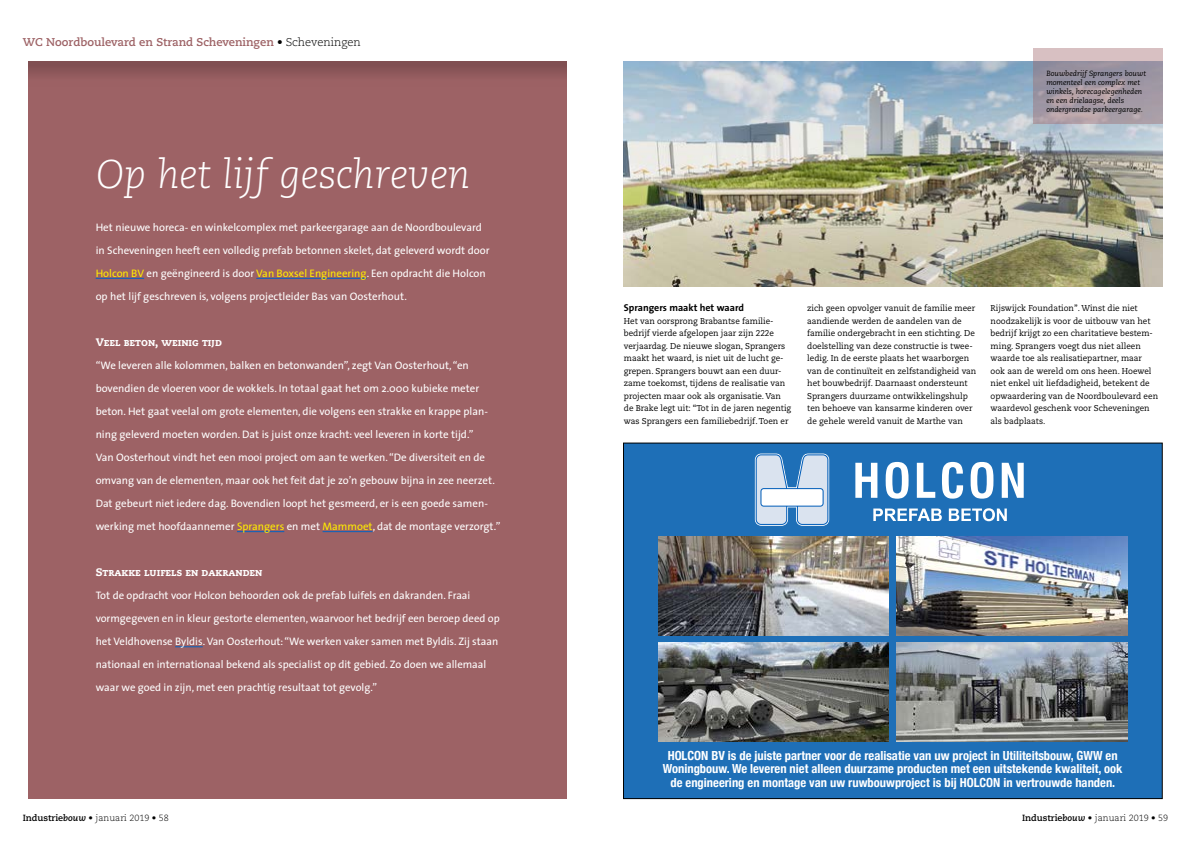
<style>
.page{position:relative;width:1191px;height:842px;background:#fff}
.page>*{position:absolute;margin:0;border:0;box-sizing:border-box;transform-origin:0 0}
.t1{font:italic 300 40px "Caecilia";color:#fff}
.t2{font:700 condensed 12.5px/13.5px "Helvetica Neue";color:#fff;text-align:center}
.t3{font:700 11.3px "Caecilia";color:#9d6265}
.t4{font:10.9px/23px "The Sans";color:#fff}
.t5{font:10.9px "Caecilia Heavy SC";color:#fff}
.t6{font:700 10px "The Sans";color:#000}
.t7{font:300 9px "Caecilia";color:#000}
.t8{font:8.5px/12.5px "Caecilia";color:#000;scale:.96 1}
.t9{font:italic 7.5px/9px "Caecilia";color:#000}
.t10{font:5.8px "Courier";color:#000}
.s1{font-weight:300;color:#000}
.s2{color:#ffed00}
.s3{font-weight:700}
.s4{font-weight:700;font-style:italic}
</style>
<div class="page">
<div style="left:623px;top:443px;width:539px;height:356px;background:#1e6fb7"></div>
<svg style="left:855px;top:462px;width:168px;height:37px"></svg>
<svg style="left:873px;top:508px;width:69px;height:13px"></svg>
<svg style="left:948px;top:508px;width:58px;height:13px"></svg>
<svg style="left:755px;top:453px;width:74px;height:73px"></svg>
<div style="left:761px;top:489px;width:61px;height:17px;background:#fff;border-radius:2px"></div>
<img style="left:658px;top:536px;width:230px;height:99px">
<img style="left:658px;top:642px;width:230px;height:99px">
<img style="left:897px;top:536px;width:230px;height:99px">
<img style="left:897px;top:642px;width:230px;height:99px">
<div style="left:28px;top:61px;width:539px;height:737px;background:#9d6265"></div>
<svg style="left:28px;top:61px;width:539px;height:15px;fill:#865356"></svg>
<hr style="left:96px;top:278px;width:48px;height:1px;background:#0563c1">
<hr style="left:256px;top:278px;width:111px;height:1px;background:#0563c1">
<hr style="left:237px;top:531px;width:47px;height:1px;background:#0563c1">
<hr style="left:322px;top:531px;width:51px;height:1px;background:#0563c1">
<svg style="left:175px;top:647px;width:28px;height:1px"></svg>
<img style="left:624px;top:61px;width:538px;height:225px">
<svg style="left:1033px;top:48px;width:129px;height:76px;background:#ab9ea8"></svg>
<p class="t3" style="left:23px;top:35px;width:339px">WC Noordboulevard en Strand Scheveningen <span class="s1">• Scheveningen</span></p>
<h1 class="t1" style="left:96px;top:152px;width:376px">Op het lijf geschreven</h1>
<p class="t4" style="left:96px;top:215px;width:395px">Het nieuwe horeca- en winkelcomplex met parkeergarage aan de Noordboulevard in Scheveningen heeft een volledig prefab betonnen skelet, dat geleverd wordt door <span class="s2">Holcon BV</span> en geëngineerd is door <span class="s2">Van Boxsel Engineering</span>. Een opdracht die Holcon op het lijf geschreven is, volgens projectleider Bas van Oosterhout.</p>
<p class="t5" style="left:96px;top:335px;width:128px">Veel beton, weinig tijd</p>
<p class="t4" style="left:96px;top:353px;width:406px">“We leveren alle kolommen, balken en betonwanden”, zegt Van Oosterhout, “en bovendien de vloeren voor de wokkels. In totaal gaat het om 2.000 kubieke meter beton. Het gaat veelal om grote elementen, die volgens een strakke en krappe plan&shy;ning geleverd moeten worden. Dat is juist onze kracht: veel leveren in korte tijd.”<br>Van Oosterhout vindt het een mooi project om aan te werken. “De diversiteit en de omvang van de elementen, maar ook het feit dat je zo’n gebouw bijna in zee neerzet.<br>Dat gebeurt niet iedere dag. Bovendien loopt het gesmeerd, er is een goede samen&shy;werking met hoofdaannemer <span class="s2">Sprangers</span> en met <span class="s2">Mammoet</span>, dat de montage verzorgt.”</p>
<p class="t5" style="left:96px;top:565px;width:168px">Strakke luifels en dakranden</p>
<p class="t4" style="left:96px;top:584px;width:405px">Tot de opdracht voor Holcon behoorden ook de prefab luifels en dakranden. Fraai vormgegeven en in kleur gestorte elementen, waarvoor het bedrijf een beroep deed op het Veldhovense Byldis. Van Oosterhout: “We werken vaker samen met Byldis. Zij staan nationaal en internationaal bekend als specialist op dit gebied. Zo doen we allemaal waar we goed in zijn, met een prachtig resultaat tot gevolg.”</p>
<p class="t9" style="left:1046px;top:69px;width:101px">Bouwbedrijf Sprangers bouwt momenteel een complex met winkels, horecagelegenheden en een drielaagse, deels ondergrondse parkeergarage.</p>
<p class="t6" style="left:624px;top:299px;width:122px">Sprangers maakt het waard</p>
<p class="t8" style="left:624px;top:314px;width:176px">Het van oorsprong Brabantse familie&shy;bedrijf vierde afgelopen jaar zijn 222e verjaardag. De nieuwe slogan, Sprangers maakt het waard, is niet uit de lucht ge&shy;grepen. Sprangers bouwt aan een duur&shy;zame toekomst, tijdens de realisatie van projecten maar ook als organisatie. Van de Brake legt uit: “Tot in de jaren negentig was Sprangers een familiebedrijf. Toen er</p>
<p class="t8" style="left:807px;top:302px;width:178px">zich geen opvolger vanuit de familie meer aandiende werden de aandelen van de familie ondergebracht in een stichting. De doelstelling van deze constructie is twee&shy;ledig. In de eerste plaats het waarborgen van de continuïteit en zelfstandigheid van het bouwbedrijf. Daarnaast ondersteunt Sprangers duurzame ontwikkelingshulp ten behoeve van kansarme kinderen over de gehele wereld vanuit de Marthe van</p>
<p class="t8" style="left:990px;top:302px;width:176px">Rijswijck Foundation”. Winst die niet noodzakelijk is voor de uitbouw van het bedrijf krijgt zo een charitatieve bestem&shy;ming. Sprangers voegt dus niet alleen waarde toe als realisatiepartner, maar ook aan de wereld om ons heen. Hoewel niet enkel uit liefdadigheid, betekent de opwaardering van de Noordboulevard een waardevol geschenk voor Scheveningen als badplaats.</p>
<p class="t10" style="left:660px;top:408px;width:95px">752-11685_Holcon BV 1-2.pdf</p>
<p class="t10" style="left:764px;top:408px;width:5px">1</p>
<p class="t10" style="left:778px;top:408px;width:29px">04-10-18</p>
<p class="t10" style="left:816px;top:408px;width:19px">12:16</p>
<p class="t2" style="left:663px;top:747px;width:461px">HOLCON BV is de juiste partner voor de realisatie van uw project in Utiliteitsbouw, GWW en<br>Woningbouw. We leveren niet alleen duurzame producten met een uitstekende kwaliteit, ook de engineering en montage van uw ruwbouwproject is bij HOLCON in vertrouwde handen.</p>
<p class="t7" style="left:23px;top:812px;width:148px"><span class="s3">Industrie</span><span class="s4">bouw</span> • januari 2019 • 58</p>
<p class="t7" style="left:1022px;top:812px;width:148px"><span class="s3">Industrie</span><span class="s4">bouw</span> • januari 2019 • 59</p>
</div>
